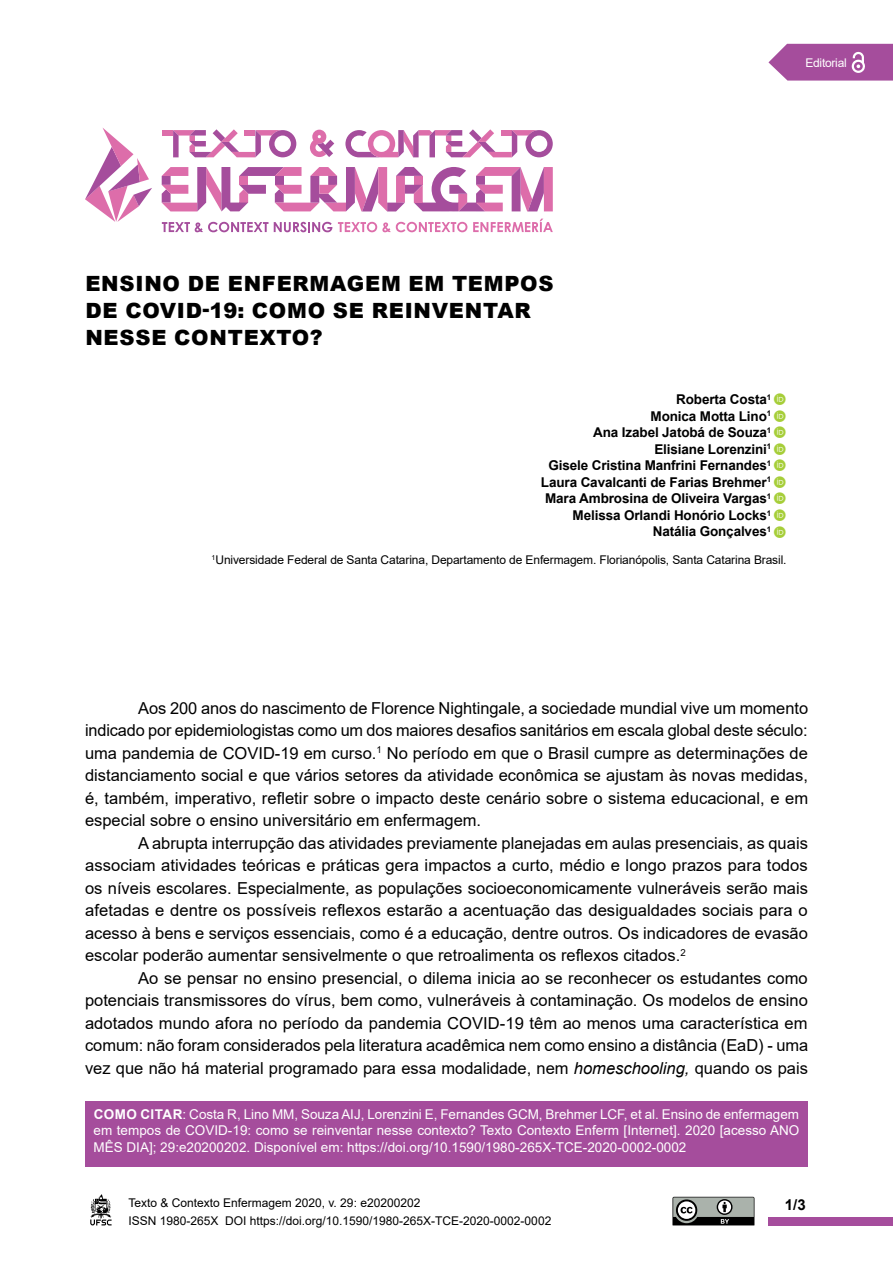
<style>
.page{position:relative;width:893px;height:1263px;background:#fff}
.page>*{position:absolute;margin:0;border:0;box-sizing:border-box;transform-origin:0 0}
.t1{font:900 21px/27px "Arial";letter-spacing:.035em;color:#000}
.t2{font:16.5px/22.5px "Arial";color:#000;text-align:justify}
.t3{font:700 15px "Arial";color:#000}
.t4{font:13.5px/16.2px "Arial";color:#fff;text-align:justify}
.t5{font:700 13.5px/16.5px "Arial";letter-spacing:-.01em;color:#000;text-align:right}
.t6{font:12px/18px "Arial";letter-spacing:-.01em;color:#000}
.t7{font:12px "Arial";letter-spacing:-.02em;color:#fff}
.s1{font-style:italic}
.s2{font-weight:700}
</style>
<div class="page">
<div style="left:769px;top:1217px;width:124px;height:8px;background:#a54d9c"></div>
<svg style="left:90px;top:1194px;width:22px;height:31px"></svg>
<svg style="left:162px;top:167px;width:391px;height:45px"></svg>
<div style="left:162px;top:130px;width:11px;height:6px;background:#dd6daa"></div>
<svg style="left:173px;top:129px;width:123px;height:28px"></svg>
<svg style="left:310px;top:129px;width:243px;height:28px"></svg>
<svg style="left:162px;top:222px;width:106px;height:10px"></svg>
<svg style="left:274px;top:222px;width:58px;height:10px"></svg>
<svg style="left:338px;top:222px;width:129px;height:10px"></svg>
<svg style="left:473px;top:219px;width:80px;height:13px"></svg>
<svg style="left:85px;top:128px;width:67px;height:94px"></svg>
<svg style="left:768px;top:44px;width:125px;height:37px;background:#af61a7"></svg>
<svg style="left:672px;top:1197px;width:83px;height:29px;background:#777b78"></svg>
<div style="left:85px;top:1101px;width:723px;height:66px;background:#a54d9c"></div>
<p class="t7" style="left:805px;top:54px;width:43px">Editorial</p>
<p class="t1" style="left:85px;top:270px;width:470px">ENSINO DE ENFERMAGEM EM TEMPOS<br>DE COVID-19: COMO SE REINVENTAR<br>NESSE CONTEXTO?</p>
<p class="t5" style="left:541px;top:392px;width:232px">Roberta Costa<sup>1<br></sup>Monica Motta Lino<sup>1<br></sup>Ana Izabel Jatobá de Souza<sup>1<br></sup>Elisiane Lorenzini<sup>1<br></sup>Gisele Cristina Manfrini Fernandes<sup>1<br></sup>Laura Cavalcanti de Farias Brehmer<sup>1<br></sup>Mara Ambrosina de Oliveira Vargas<sup>1<br></sup>Melissa Orlandi Honório Locks<sup>1<br></sup>Natália Gonçalves<sup>1</sup></p>
<p class="t6" style="left:212px;top:550px;width:576px"><sup>1</sup>Universidade Federal de Santa Catarina, Departamento de Enfermagem. Florianópolis, Santa Catarina Brasil.</p>
<p class="t2" style="left:85px;top:696px;width:725px;text-indent:53px">Aos 200 anos do nascimento de Florence Nightingale, a sociedade mundial vive um momento indicado por epidemiologistas como um dos maiores desafios sanitários em escala global deste século: uma pandemia de COVID-19 em curso.<sup>1</sup> No período em que o Brasil cumpre as determinações de distanciamento social e que vários setores da atividade econômica se ajustam às novas medidas, é, também, imperativo, refletir sobre o impacto deste cenário sobre o sistema educacional, e em especial sobre o ensino universitário em enfermagem.</p>
<p class="t2" style="left:85px;top:832px;width:724px;text-indent:53px">A abrupta interrupção das atividades previamente planejadas em aulas presenciais, as quais associam atividades teóricas e práticas gera impactos a curto, médio e longo prazos para todos os níveis escolares. Especialmente, as populações socioeconomicamente vulneráveis serão mais afetadas e dentre os possíveis reflexos estarão a acentuação das desigualdades sociais para o acesso à bens e serviços essenciais, como é a educação, dentre outros. Os indicadores de evasão escolar poderão aumentar sensivelmente o que retroalimenta os reflexos citados.<sup>2</sup></p>
<p class="t2" style="left:85px;top:966px;width:725px;text-indent:53px">Ao se pensar no ensino presencial, o dilema inicia ao se reconhecer os estudantes como potenciais transmissores do vírus, bem como, vulneráveis à contaminação. Os modelos de ensino adotados mundo afora no período da pandemia COVID-19 têm ao menos uma característica em comum: não foram considerados pela literatura acadêmica nem como ensino a distância (EaD) - uma vez que não há material programado para essa modalidade, nem <span class="s1">homeschooling,</span> quando os pais</p>
<p class="t4" style="left:94px;top:1106px;width:707px"><span class="s2">COMO CITAR</span>: Costa R, Lino MM, Souza AIJ, Lorenzini E, Fernandes GCM, Brehmer LCF, et al. Ensino de enfermagem em tempos de COVID-19: como se reinventar nesse contexto? Texto Contexto Enferm [Internet]. 2020 [acesso ANO MÊS DIA]; 29:e20200202. Disponível em: https://doi.org/10.1590/1980-265X-TCE-2020-0002-0002</p>
<p class="t6" style="left:128px;top:1194px;width:424px">Texto &amp; Contexto Enfermagem 2020, v. 29: e20200202<br>ISSN 1980-265X DOI https://doi.org/10.1590/1980-265X-TCE-2020-0002-0002</p>
<p class="t3" style="left:785px;top:1194px;width:22px">1/3</p>
</div>
